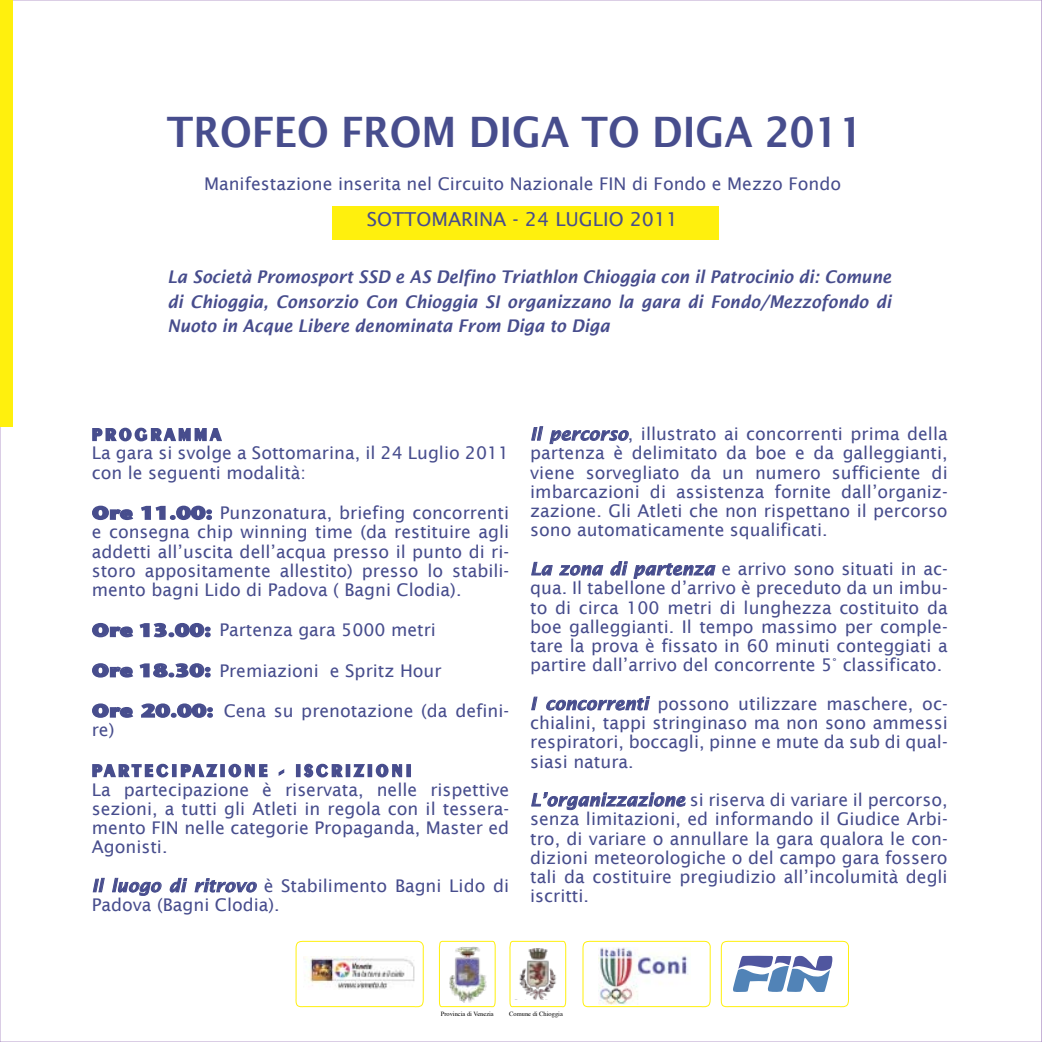
<style>
.page{position:relative;width:1042px;height:1042px;background:#fff}
.page>*{position:absolute;margin:0;border:0;box-sizing:border-box;transform-origin:0 0}
.t1{font:600 42px "Lucida Sans";color:#474d8d;scale:.92 1}
.t2{font:19.25px "Lucida Sans";color:#474d8d}
.t3{font:17.5px/19.2px "Lucida Sans";color:#474d8d;text-align:justify}
.t4{font:italic 600 17.5px/24.5px "Lucida Sans";color:#474d8d;text-align:justify;scale:.92 1}
.t5{font:700 17.5px "Peignot";letter-spacing:.2em;color:#474d8d;scale:.92 1}
.t6{font:6.48px "Times";color:#000}
.s1{font-family:"Stone Sans ITC";font-weight:700}
.s2{font-weight:600;font-style:italic}
</style>
<div class="page">
<svg style="left:1041px;top:0;width:1px;height:1042px"></svg>
<div style="left:332px;top:206px;width:386px;height:34px;background:#fff00d"></div>
<svg style="left:582px;top:940px;width:129px;height:68px"></svg>
<svg style="left:295px;top:940px;width:129px;height:68px"></svg>
<img style="left:598px;top:947px;width:92px;height:57px">
<svg style="left:439px;top:940px;width:57px;height:68px"></svg>
<svg style="left:509px;top:940px;width:57px;height:68px"></svg>
<svg style="left:721px;top:940px;width:128px;height:68px"></svg>
<img style="left:303px;top:956px;width:118px;height:33px">
<img style="left:447px;top:945px;width:40px;height:58px">
<img style="left:512px;top:948px;width:52px;height:52px">
<svg style="left:92px;top:427px;width:130px;height:15px"></svg>
<svg style="left:92px;top:505px;width:120px;height:16px"></svg>
<svg style="left:92px;top:622px;width:119px;height:16px"></svg>
<svg style="left:92px;top:663px;width:119px;height:15px"></svg>
<svg style="left:92px;top:703px;width:121px;height:15px"></svg>
<svg style="left:92px;top:763px;width:77px;height:15px"></svg>
<div style="left:172px;top:764px;width:5px;height:13px;border:2px solid #474d8d"></div>
<svg style="left:180px;top:764px;width:38px;height:14px"></svg>
<div style="left:220px;top:764px;width:5px;height:13px;border:2px solid #474d8d"></div>
<svg style="left:228px;top:763px;width:40px;height:15px"></svg>
<svg style="left:278px;top:769px;width:7px;height:7px"></svg>
<div style="left:296px;top:764px;width:5px;height:13px;border:2px solid #474d8d"></div>
<svg style="left:303px;top:763px;width:40px;height:15px"></svg>
<div style="left:346px;top:764px;width:4px;height:13px;border:2px solid #474d8d"></div>
<svg style="left:353px;top:764px;width:12px;height:14px"></svg>
<div style="left:367px;top:764px;width:5px;height:13px;border:2px solid #474d8d"></div>
<svg style="left:375px;top:763px;width:28px;height:15px"></svg>
<div style="left:406px;top:764px;width:5px;height:13px;border:2px solid #474d8d"></div>
<svg style="left:92px;top:877px;width:13px;height:16px"></svg>
<svg style="left:112px;top:877px;width:50px;height:19px"></svg>
<svg style="left:169px;top:877px;width:19px;height:16px"></svg>
<svg style="left:194px;top:878px;width:63px;height:15px"></svg>
<svg style="left:531px;top:426px;width:98px;height:19px"></svg>
<svg style="left:531px;top:561px;width:73px;height:15px"></svg>
<svg style="left:610px;top:561px;width:106px;height:18px"></svg>
<svg style="left:531px;top:696px;width:7px;height:15px"></svg>
<svg style="left:546px;top:696px;width:104px;height:15px"></svg>
<svg style="left:531px;top:792px;width:155px;height:18px"></svg>
<div style="left:0;top:0;width:12px;height:427px;background:#fff00d"></div>
<h1 class="t1" style="left:167px;top:108px;width:759px">TROFEO FROM DIGA TO DIGA 2011</h1>
<p class="t3" style="left:204px;top:174px;width:638px">Manifestazione inserita nel Circuito Nazionale FIN di Fondo e Mezzo Fondo</p>
<p class="t2" style="left:367px;top:208px;width:313px">SOTTOMARINA - 24 LUGLIO 2011</p>
<p class="t4" style="left:167px;top:265px;width:788px">La Società Promosport SSD e AS Delfino Triathlon Chioggia con il Patrocinio di: Comune di Chioggia, Consorzio Con Chioggia SI organizzano la gara di Fondo/Mezzofondo di Nuoto in Acque Libere denominata From Diga to Diga</p>
<p class="t5" style="left:92px;top:424px;width:142px">PROGRAMMA</p>
<p class="t3" style="left:92px;top:443px;width:419px">La gara si svolge a Sottomarina, il 24 Luglio 2011 con le seguenti modalità:</p>
<p class="t3" style="left:92px;top:503px;width:419px"><span class="s1">Ore 11.00:</span> Punzonatura, briefing concorrenti e consegna chip winning time (da restituire agli addetti all’uscita dell’acqua presso il punto di ri&shy;storo appositamente allestito) presso lo stabili&shy;mento bagni Lido di Padova ( Bagni Clodia).</p>
<p class="t3" style="left:92px;top:620px;width:346px"><span class="s1">Ore 13.00:</span> Partenza gara 5000 metri</p>
<p class="t3" style="left:92px;top:660px;width:351px"><span class="s1">Ore 18.30:</span> Premiazioni e Spritz Hour</p>
<p class="t3" style="left:92px;top:701px;width:419px"><span class="s1">Ore 20.00:</span> Cena su prenotazione (da defini&shy;re)</p>
<p class="t5" style="left:92px;top:760px;width:349px">PARTECIPAZIONE - ISCRIZIONI</p>
<p class="t3" style="left:92px;top:779px;width:419px">La partecipazione è riservata, nelle rispettive sezioni, a tutti gli Atleti in regola con il tessera&shy;mento FIN nelle categorie Propaganda, Master ed Agonisti.</p>
<p class="t3" style="left:92px;top:876px;width:419px"><span class="s2">Il luogo di ritrovo</span> è Stabilimento Bagni Lido di<br>Padova (Bagni Clodia).</p>
<p class="t3" style="left:530px;top:424px;width:419px"><span class="s2">Il percorso</span>, illustrato ai concorrenti prima della partenza è delimitato da boe e da galleggianti, viene sorvegliato da un numero sufficiente di imbarcazioni di assistenza fornite dall’organiz&shy;zazione. Gli Atleti che non rispettano il percorso sono automaticamente squalificati.</p>
<p class="t3" style="left:530px;top:559px;width:419px"><span class="s2">La zona di partenza</span> e arrivo sono situati in ac&shy;qua. Il tabellone d’arrivo è preceduto da un imbu&shy;to di circa 100 metri di lunghezza costituito da boe galleggianti. Il tempo massimo per comple&shy;tare la prova è fissato in 60 minuti conteggiati a partire dall’arrivo del concorrente 5° classificato.</p>
<p class="t3" style="left:530px;top:694px;width:419px"><span class="s2">I concorrenti</span> possono utilizzare maschere, oc&shy;chialini, tappi stringinaso ma non sono ammessi respiratori, boccagli, pinne e mute da sub di qual&shy;siasi natura.</p>
<p class="t3" style="left:530px;top:790px;width:419px"><span class="s2">L’organizzazione</span> si riserva di variare il percorso, senza limitazioni, ed informando il Giudice Arbi&shy;tro, di variare o annullare la gara qualora le con&shy;dizioni meteorologiche o del campo gara fossero tali da costituire pregiudizio all’incolumità degli iscritti.</p>
<p class="t6" style="left:441px;top:1007px;width:55px">Provincia di Venezia</p>
<p class="t6" style="left:509px;top:1007px;width:55px">Comune di Chioggia</p>
</div>
